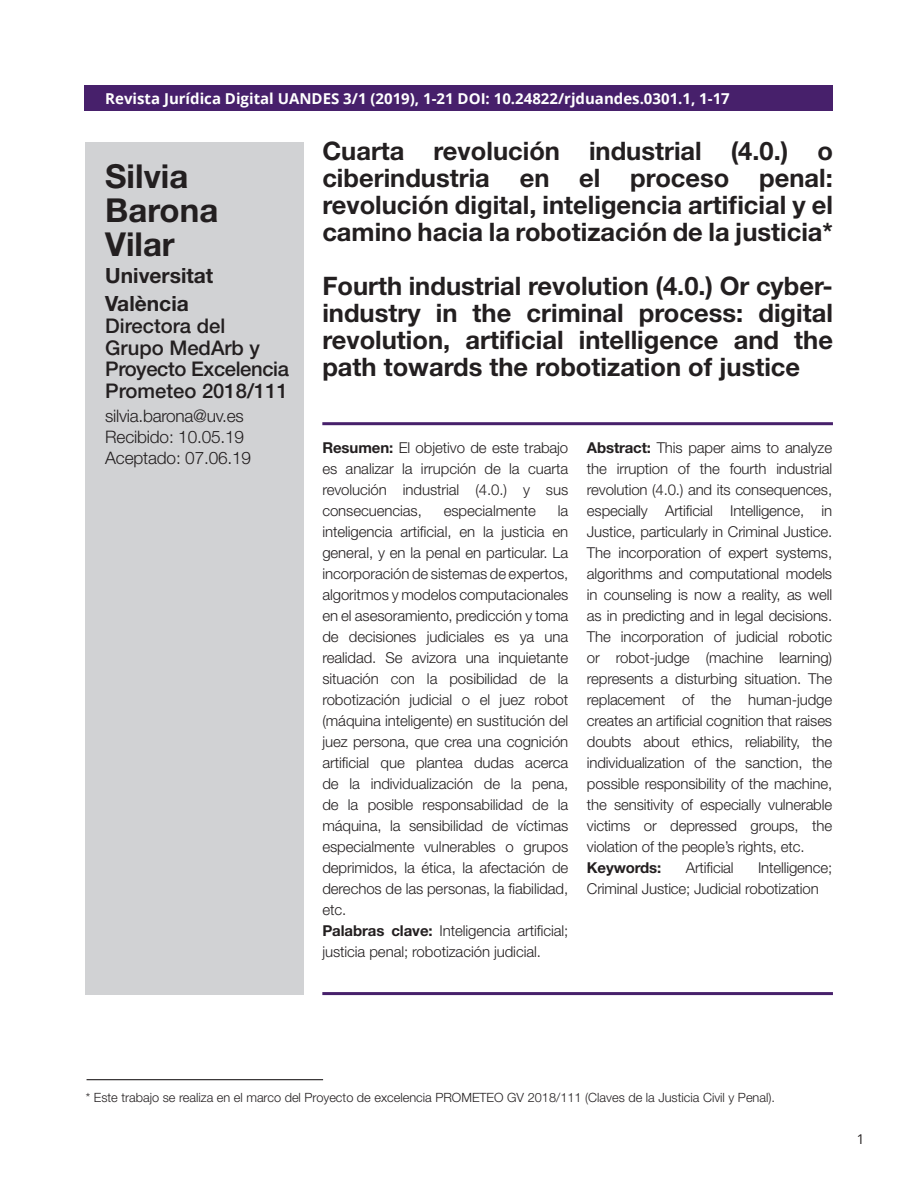
<style>
.page{position:relative;width:918px;height:1188px;background:#fff}
.page>*{position:absolute;margin:0;border:0;box-sizing:border-box;transform-origin:0 0}
.t1{font:700 33px/33.8px "Helvetica Neue LT Std";color:#231f20}
.t2{font:700 25.5px/27px "Helvetica Neue LT Std";color:#231f20;text-align:justify}
.t3{font:700 21px/27.8px "Helvetica Neue LT Std";color:#231f20}
.t4{font:500 20.25px/21.8px "Helvetica Neue LT Std";color:#231f20}
.t5{font:300 17.25px "Helvetica Neue LT Std";letter-spacing:-.01em;color:#231f20}
.t6{font:300 15px/21px "Helvetica Neue LT Std";letter-spacing:-.005em;color:#231f20;text-align:justify}
.t7{font:700 15px "Open Sans";color:#fff}
.t8{font:700 15px "Helvetica Neue LT Std";letter-spacing:-.01em;color:#231f20}
.t9{font:13.5px "Open Sans";color:#231f20}
.t10{font:300 12.75px "Helvetica Neue LT Std";color:#231f20}
.s1{font-weight:700}
</style>
<div class="page">
<div style="left:84px;top:85px;width:749px;height:26px;background:#47206b"></div>
<div style="left:86px;top:142px;width:218px;height:852px;background:#d1d2d4"></div>
<hr style="left:322px;top:422px;width:511px;height:3px;background:#47206b">
<hr style="left:322px;top:992px;width:511px;height:3px;background:#47206b">
<hr style="left:87px;top:1079px;width:236px;height:1px;background:#231f20">
<p class="t7" style="left:105px;top:88px;width:626px">Revista Jurídica Digital UANDES 3/1 (2019), 1-21 DOI: 10.24822/rjduandes.0301.1, 1-17</p>
<p class="t1" style="left:105px;top:159px;width:115px">Silvia<br>Barona</p>
<p class="t1" style="left:105px;top:226px;width:71px">Vilar</p>
<p class="t3" style="left:105px;top:261px;width:110px">Universitat<br>València</p>
<p class="t4" style="left:105px;top:314px;width:185px">Directora del<br>Grupo MedArb y<br>Proyecto Excelencia<br>Prometeo 2018/111</p>
<p class="t5" style="left:105px;top:405px;width:140px">silvia.barona@uv.es</p>
<p class="t5" style="left:105px;top:426px;width:140px">Recibido: 10.05.19</p>
<p class="t5" style="left:105px;top:447px;width:148px">Aceptado: 07.06.19</p>
<p class="t2" style="left:322px;top:137px;width:512px">Cuarta revolución industrial (4.0.) o ciberindustria en el proceso penal: revolución digital, inteligencia artificial y el camino hacia la robotización de la justicia*</p>
<p class="t2" style="left:322px;top:272px;width:512px">Fourth industrial revolution (4.0.) Or cyber&shy;industry in the criminal process: digital revolution, artificial intelligence and the path towards the robotization of justice</p>
<p class="t6" style="left:322px;top:437px;width:247px"><span class="s1">Resumen:</span> El objetivo de este trabajo es analizar la irrupción de la cuarta revolución industrial (4.0.) y sus consecuencias,</p>
<p class="t6" style="left:322px;top:500px;width:248px;text-indent:235px">la inteligencia artificial, en la justicia en general, y en la penal en particular. La incorporación de sistemas de expertos, algoritmos y modelos computacionales en el asesoramiento, predicción y toma de decisiones judiciales es ya una realidad. Se avizora una inquietante situación con la posibilidad de la robotización judicial o el juez robot (máquina inteligente) en sustitución del juez persona, que crea una cognición artificial que plantea dudas acerca de la individualización de la pena, de la posible responsabilidad de la máquina, la sensibilidad de víctimas especialmente vulnerables o grupos deprimidos, la ética, la afectación de derechos de las personas, la fiabilidad, etc.</p>
<p class="t6" style="left:322px;top:920px;width:247px"><span class="s1">Palabras clave:</span> Inteligencia artificial; justicia penal; robotización judicial.</p>
<p class="t6" style="left:444px;top:500px;width:94px">especialmente</p>
<p class="t6" style="left:587px;top:437px;width:247px"><span class="s1">Abstract:</span> This paper aims to analyze the irruption of the fourth industrial revolution (4.0.) and its consequences, especially Artificial Intelligence, in Justice, particularly in Criminal Justice.<br>The incorporation of expert systems, algorithms and computational models in counseling is now a reality, as well as in predicting and in legal decisions.<br>The incorporation of judicial robotic or robot-judge (machine learning) represents a disturbing situation. The replacement of the human-judge creates an artificial cognition that raises doubts about ethics, reliability, the individualization of the sanction, the possible responsibility of the machine, the sensitivity of especially vulnerable victims or depressed groups, the violation of the people’s rights, etc.</p>
<p class="t8" style="left:587px;top:859px;width:76px">Keywords:</p>
<p class="t6" style="left:686px;top:857px;width:49px">Artificial</p>
<p class="t6" style="left:587px;top:857px;width:247px;text-indent:171px">Intelligence;<br>Criminal Justice; Judicial robotization</p>
<p class="t10" style="left:86px;top:1089px;width:691px">* Este trabajo se realiza en el marco del Proyecto de excelencia PROMETEO GV 2018/111 (Claves de la Justicia Civil y Penal).</p>
<p class="t9" style="left:857px;top:1130px;width:9px">1</p>
</div>
